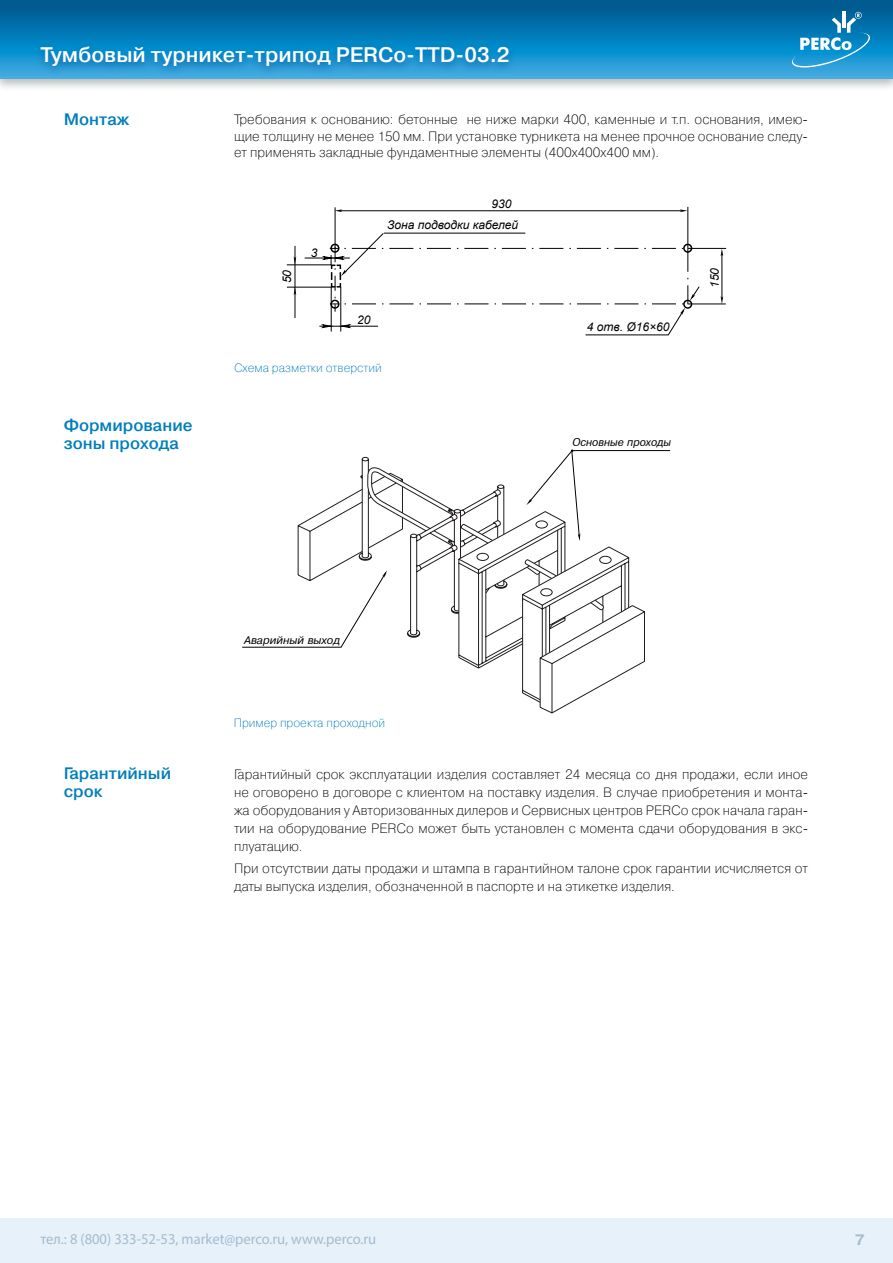
<style>
.page{position:relative;width:893px;height:1263px;background:#fff}
.page>*{position:absolute;margin:0;border:0;box-sizing:border-box;transform-origin:0 0}
.t1{font:700 21px "Pragmatica Light C";color:#fff}
.t2{font:700 16.5px/18px "Pragmatica Light C";color:#007ebc}
.t3{font:15px "Myriad Pro";color:#a5bccf}
.t4{font:15px "Pragmatica Bold Cyrillic";color:#a5bccf}
.t5{font:13.5px/18px "Pragmatica Light C";color:#000;text-align:justify}
.t6{font:12px "Pragmatica Light C";color:#007ebc}
.t7{font:italic 12px "Arial";color:#000}
.t8{font:italic 10.5px "Pragmatica";color:#000;scale:.95 1}
.t9{font:italic 10.5px "Pragmatica";color:#000}
</style>
<div class="page">
<div style="left:0;top:0;width:893px;height:92px;background:#535556;opacity:.41"></div>
<svg style="left:0;top:0;width:893px;height:79px;background:#0978b2"></svg>
<div style="left:0;top:1219px;width:893px;height:44px;background:#e6f1f9"></div>
<hr style="left:572px;top:450px;width:98px;height:1px;background:#000">
<svg style="left:242px;top:449px;width:388px;height:254px"></svg>
<svg style="left:792px;top:12px;width:78px;height:57px;background:#3095c8"></svg>
<div style="left:33px;top:42px;width:484px;height:36px;background:#00579f;opacity:.75"></div>
<hr style="left:340px;top:210px;width:343px;height:1px;background:#000">
<svg style="left:680px;top:209px;width:8px;height:3px"></svg>
<svg style="left:334px;top:209px;width:8px;height:3px"></svg>
<hr style="left:688px;top:248px;width:38px;height:1px;background:#000">
<hr style="left:688px;top:207px;width:1px;height:41px;background:#000">
<hr style="left:688px;top:304px;width:38px;height:1px;background:#000">
<svg style="left:721px;top:248px;width:2px;height:8px"></svg>
<svg style="left:721px;top:296px;width:2px;height:8px"></svg>
<hr style="left:335px;top:207px;width:1px;height:42px;background:#000">
<hr style="left:722px;top:254px;width:1px;height:45px;background:#000">
<hr style="left:287px;top:265px;width:44px;height:1px;background:#000">
<hr style="left:287px;top:287px;width:45px;height:1px;background:#000">
<hr style="left:319px;top:326px;width:59px;height:1px;background:#000">
<svg style="left:321px;top:233px;width:379px;height:102px"></svg>
<hr style="left:295px;top:246px;width:1px;height:72px;background:#000">
<svg style="left:294px;top:256px;width:2px;height:8px"></svg>
<svg style="left:294px;top:287px;width:2px;height:8px"></svg>
<hr style="left:305px;top:258px;width:45px;height:1px;background:#000">
<hr style="left:384px;top:233px;width:141px;height:1px;background:#000">
<h1 class="t1" style="left:40px;top:44px;width:470px">Тумбовый турникет-трипод PERCo-TTD-03.2</h1>
<p class="t2" style="left:64px;top:111px;width:67px">Монтаж</p>
<p class="t2" style="left:64px;top:417px;width:130px">Формирование зоны прохода</p>
<p class="t5" style="left:234px;top:111px;width:575px;line-height:16.5px">Требования к основанию: бетонные не ниже марки 400, каменные и т.п. основания, имею&shy;щие толщину не менее 150 мм. При установке турникета на менее прочное основание следу&shy;ет применять закладные фундаментные элементы (400х400х400 мм).</p>
<p class="t7" style="left:492px;top:196px;width:22px">930</p>
<p class="t7" style="left:279px;top:283px;width:15px;rotate:-90deg">50</p>
<p class="t7" style="left:311px;top:245px;width:8px">3</p>
<p class="t7" style="left:387px;top:217px;width:133px">Зона подводки кабелей</p>
<p class="t7" style="left:357px;top:312px;width:15px">20</p>
<p class="t6" style="left:234px;top:361px;width:149px">Схема разметки отверстий</p>
<p class="t7" style="left:587px;top:319px;width:84px">4 отв. Ø16×60</p>
<p class="t7" style="left:707px;top:288px;width:22px;rotate:-90deg">150</p>
<p class="t8" style="left:572px;top:436px;width:105px">Основные проходы</p>
<p class="t9" style="left:244px;top:634px;width:98px">Аварийный выход</p>
<p class="t6" style="left:234px;top:716px;width:153px">Пример проекта проходной</p>
<p class="t2" style="left:64px;top:765px;width:109px">Гарантийный срок</p>
<p class="t5" style="left:234px;top:765px;width:576px">Гарантийный срок эксплуатации изделия составляет 24 месяца со дня продажи, если иное не оговорено в договоре с клиентом на поставку изделия. В случае приобретения и монта&shy;жа оборудования у Авторизованных дилеров и Сервисных центров PERCo срок начала гаран&shy;тии на оборудование PERCo может быть установлен с момента сдачи оборудования в экс&shy;плуатацию.</p>
<p class="t5" style="left:234px;top:860px;width:576px">При отсутствии даты продажи и штампа в гарантийном талоне срок гарантии исчисляется от даты выпуска изделия, обозначенной в паспорте и на этикетке изделия.</p>
<p class="t3" style="left:40px;top:1230px;width:337px">тел.: 8 (800) 333-52-53, market@perco.ru, www.perco.ru</p>
<p class="t4" style="left:855px;top:1231px;width:11px">7</p>
</div>
